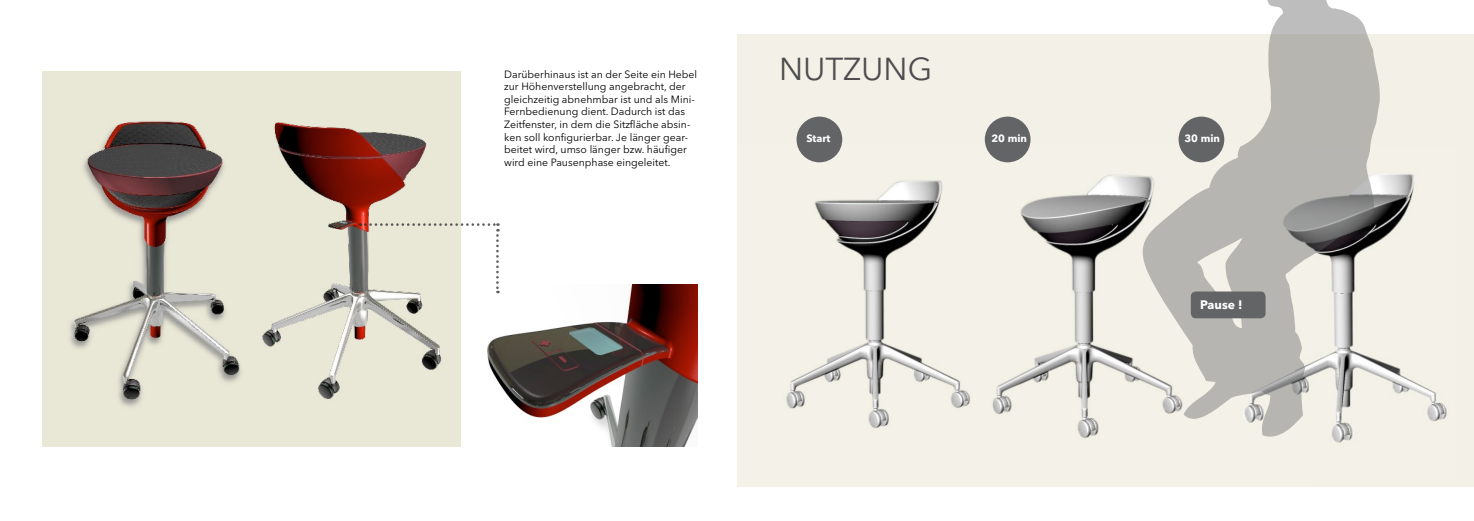
<style>
.page{position:relative;width:1474px;height:521px;background:#fff}
.page>*{position:absolute;margin:0;border:0;box-sizing:border-box;transform-origin:0 0}
.t1{font:31.5px "Avenir Next LT Pro";color:#4d4d4f}
.t2{font:700 12.25px "Avenir Next LT Pro";color:#fff}
.t3{font:10.5px/12.6px "Avenir Next LT Pro";color:#000}
.t4{font:700 10.5px "Avenir Next LT Pro";color:#fff}
</style>
<div class="page">
<div style="left:42px;top:71px;width:418px;height:375px;background:#e9e8d7"></div>
<img style="left:337px;top:106px;width:163px;height:298px">
<img style="left:70px;top:121px;width:267px;height:286px">
<img style="left:475px;top:284px;width:222px;height:162px">
<svg style="left:360px;top:223px;width:139px;height:70px"></svg>
<div style="left:737px;top:35px;width:736px;height:452px;background:#f3f1e7"></div>
<img style="left:786px;top:145px;width:184px;height:283px">
<img style="left:992px;top:144px;width:140px;height:294px">
<img style="left:1335px;top:174px;width:112px;height:269px">
<div style="left:796px;top:117px;width:46px;height:45px;background:#636466;border-radius:50%"></div>
<div style="left:984px;top:117px;width:46px;height:45px;background:#636466;border-radius:50%"></div>
<svg style="left:1132px;top:0;width:247px;height:441px"></svg>
<div style="left:1190px;top:291px;width:75px;height:27px;background:#636466;border-radius:5px"></div>
<p class="t3" style="left:504px;top:68px;width:195px">Darüberhinaus ist an der Seite ein Hebel zur Höhenverstellung angebracht, der gleichzeitig abnehmbar ist und als Mini-Fernbedienung dient. Dadurch ist das Zeitfenster, in dem die Sitzfläche absin&shy;ken soll konfigurierbar. Je länger gear&shy;beitet wird, umso länger bzw. häufiger wird eine Pausenphase eingeleitet.</p>
<h1 class="t1" style="left:779px;top:50px;width:154px">NUTZUNG</h1>
<p class="t4" style="left:806px;top:132px;width:25px">Start</p>
<p class="t4" style="left:991px;top:132px;width:37px">20 min</p>
<p class="t4" style="left:1184px;top:132px;width:37px">30 min</p>
<p class="t2" style="left:1200px;top:297px;width:44px">Pause !</p>
</div>
